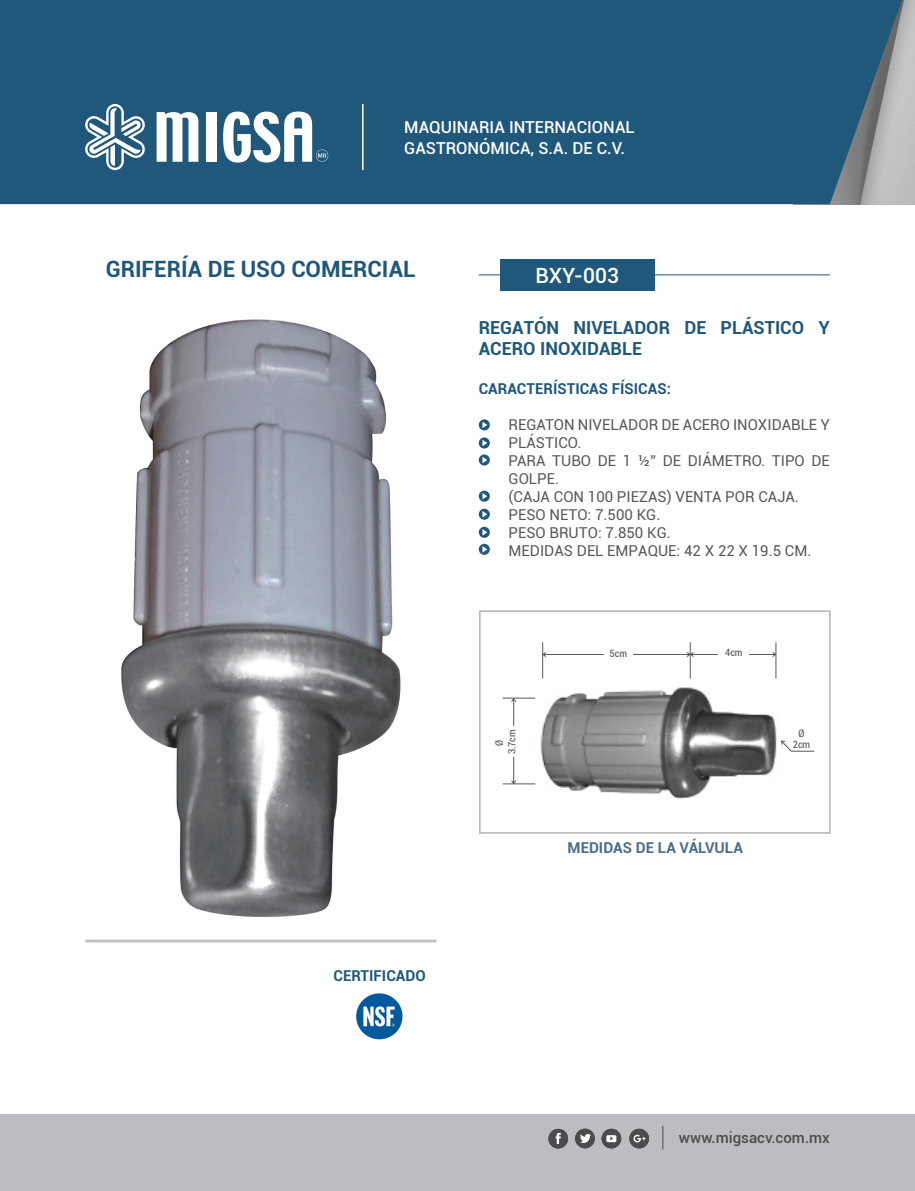
<style>
.page{position:relative;width:915px;height:1191px;background:#fff}
.page>*{position:absolute;margin:0;border:0;box-sizing:border-box;transform-origin:0 0}
.t1{font:700 22.5px "Roboto";color:#1f587a}
.t2{font:500 21px "Roboto";color:#fff}
.t3{font:700 18px/21px "Roboto";color:#1f587a}
.t4{font:500 16.5px/21px "Roboto";color:#fff}
.t5{font:15px/18px "Roboto";color:#57585a}
.t6{font:700 15px "Roboto";color:#1f587a}
.t7{font:500 15px "Roboto";color:#4b4c4d}
.t8{font:700 15px "Roboto";color:#4c6d8c}
.t9{font:condensed 10.2px "Roboto";color:#57585a}
</style>
<div class="page">
<hr style="left:478px;top:274px;width:351px;height:1px;background:#1f587a">
<div style="left:500px;top:259px;width:154px;height:32px;background:#1f587a"></div>
<div style="left:0;top:0;width:906px;height:204px;background:#1f587a"></div>
<div style="left:0;top:1114px;width:914px;height:77px;background:#bcbdc0"></div>
<svg style="left:84px;top:104px;width:62px;height:66px"></svg>
<svg style="left:156px;top:112px;width:42px;height:50px"></svg>
<div style="left:206px;top:112px;width:10px;height:50px;background:#fff"></div>
<svg style="left:223px;top:112px;width:105px;height:50px"></svg>
<hr style="left:362px;top:104px;width:1px;height:66px;background:#fff">
<div style="left:548px;top:1128px;width:20px;height:20px;background:#4b4c4d;border-radius:50%"></div>
<svg style="left:555px;top:1132px;width:5px;height:12px"></svg>
<div style="left:575px;top:1128px;width:19px;height:20px;background:#4b4c4d;border-radius:50%"></div>
<svg style="left:580px;top:1134px;width:10px;height:9px"></svg>
<div style="left:601px;top:1128px;width:20px;height:20px;background:#4b4c4d;border-radius:50%"></div>
<svg style="left:606px;top:1135px;width:10px;height:7px"></svg>
<div style="left:629px;top:1128px;width:19px;height:20px;background:#4b4c4d;border-radius:50%"></div>
<svg style="left:633px;top:1134px;width:12px;height:8px"></svg>
<svg style="left:662px;top:1125px;width:1px;height:24px"></svg>
<img style="left:531px;top:687px;width:246px;height:112px">
<hr style="left:542px;top:654px;width:233px;height:1px;background:#57585a">
<hr style="left:689px;top:642px;width:1px;height:36px;background:#57585a">
<div style="left:718px;top:649px;width:30px;height:10px;background:#fff"></div>
<hr style="left:775px;top:642px;width:1px;height:36px;background:#57585a">
<svg style="left:686px;top:651px;width:8px;height:6px"></svg>
<div style="left:604px;top:649px;width:28px;height:12px;background:#fff"></div>
<div style="left:479px;top:610px;width:351px;height:223px;border:2px solid #b2b3b7"></div>
<hr style="left:542px;top:642px;width:1px;height:36px;background:#57585a">
<svg style="left:542px;top:651px;width:4px;height:6px"></svg>
<hr style="left:513px;top:698px;width:1px;height:86px;background:#57585a">
<hr style="left:502px;top:783px;width:33px;height:1px;background:#57585a">
<svg style="left:510px;top:697px;width:6px;height:5px"></svg>
<svg style="left:510px;top:779px;width:6px;height:5px"></svg>
<div style="left:507px;top:727px;width:11px;height:30px;background:#fff"></div>
<hr style="left:502px;top:698px;width:33px;height:1px;background:#57585a">
<svg style="left:478px;top:437px;width:11px;height:11px"></svg>
<svg style="left:482px;top:440px;width:5px;height:6px"></svg>
<svg style="left:478px;top:419px;width:11px;height:11px"></svg>
<svg style="left:482px;top:422px;width:5px;height:6px"></svg>
<svg style="left:478px;top:490px;width:11px;height:12px"></svg>
<svg style="left:482px;top:493px;width:5px;height:6px"></svg>
<svg style="left:478px;top:454px;width:11px;height:11px"></svg>
<svg style="left:482px;top:457px;width:5px;height:6px"></svg>
<img style="left:121px;top:319px;width:280px;height:598px">
<div style="left:85px;top:939px;width:351px;height:3px;border:1px solid #b2b3b7"></div>
<img style="left:356px;top:993px;width:47px;height:46px">
<svg style="left:478px;top:527px;width:11px;height:11px"></svg>
<svg style="left:482px;top:529px;width:5px;height:6px"></svg>
<svg style="left:478px;top:509px;width:11px;height:11px"></svg>
<svg style="left:482px;top:511px;width:5px;height:6px"></svg>
<svg style="left:478px;top:544px;width:11px;height:11px"></svg>
<svg style="left:482px;top:546px;width:5px;height:6px"></svg>
<svg style="left:781px;top:740px;width:33px;height:12px"></svg>
<p class="t4" style="left:404px;top:116px;width:232px">MAQUINARIA INTERNACIONAL<br>GASTRONÓMICA, S.A. DE C.V.</p>
<h1 class="t1" style="left:106px;top:253px;width:311px">GRIFERÍA DE USO COMERCIAL</h1>
<p class="t6" style="left:333px;top:965px;width:94px">CERTIFICADO</p>
<p class="t2" style="left:535px;top:260px;width:85px">BXY-003</p>
<p class="t3" style="left:478px;top:316px;width:352px">REGATÓN NIVELADOR DE PLÁSTICO Y<br>ACERO INOXIDABLE</p>
<p class="t6" style="left:478px;top:378px;width:193px">CARACTERÍSTICAS FÍSICAS:</p>
<p class="t5" style="left:508px;top:415px;width:323px">REGATON NIVELADOR DE ACERO INOXIDABLE Y<br>PLÁSTICO.</p>
<p class="t5" style="left:508px;top:451px;width:323px">PARA TUBO DE 1 ½” DE DIÁMETRO. TIPO DE<br>GOLPE.</p>
<p class="t5" style="left:508px;top:487px;width:292px">(CAJA CON 100 PIEZAS) VENTA POR CAJA.</p>
<p class="t5" style="left:508px;top:505px;width:153px">PESO NETO: 7.500 KG.</p>
<p class="t5" style="left:508px;top:523px;width:164px">PESO BRUTO: 7.850 KG.</p>
<p class="t5" style="left:508px;top:541px;width:304px">MEDIDAS DEL EMPAQUE: 42 X 22 X 19.5 CM.</p>
<p class="t9" style="left:504px;top:754px;width:27px;rotate:-90deg">3.7cm</p>
<p class="t9" style="left:492px;top:745px;width:8px;rotate:-90deg">Ø</p>
<p class="t9" style="left:609px;top:646px;width:19px">5cm</p>
<p class="t9" style="left:724px;top:645px;width:19px">4cm</p>
<p class="t8" style="left:567px;top:837px;width:177px">MEDIDAS DE LA VÁLVULA</p>
<p class="t9" style="left:798px;top:726px;width:8px">Ø</p>
<p class="t9" style="left:792px;top:737px;width:19px">2cm</p>
<p class="t7" style="left:678px;top:1127px;width:152px">www.migsacv.com.mx</p>
</div>
